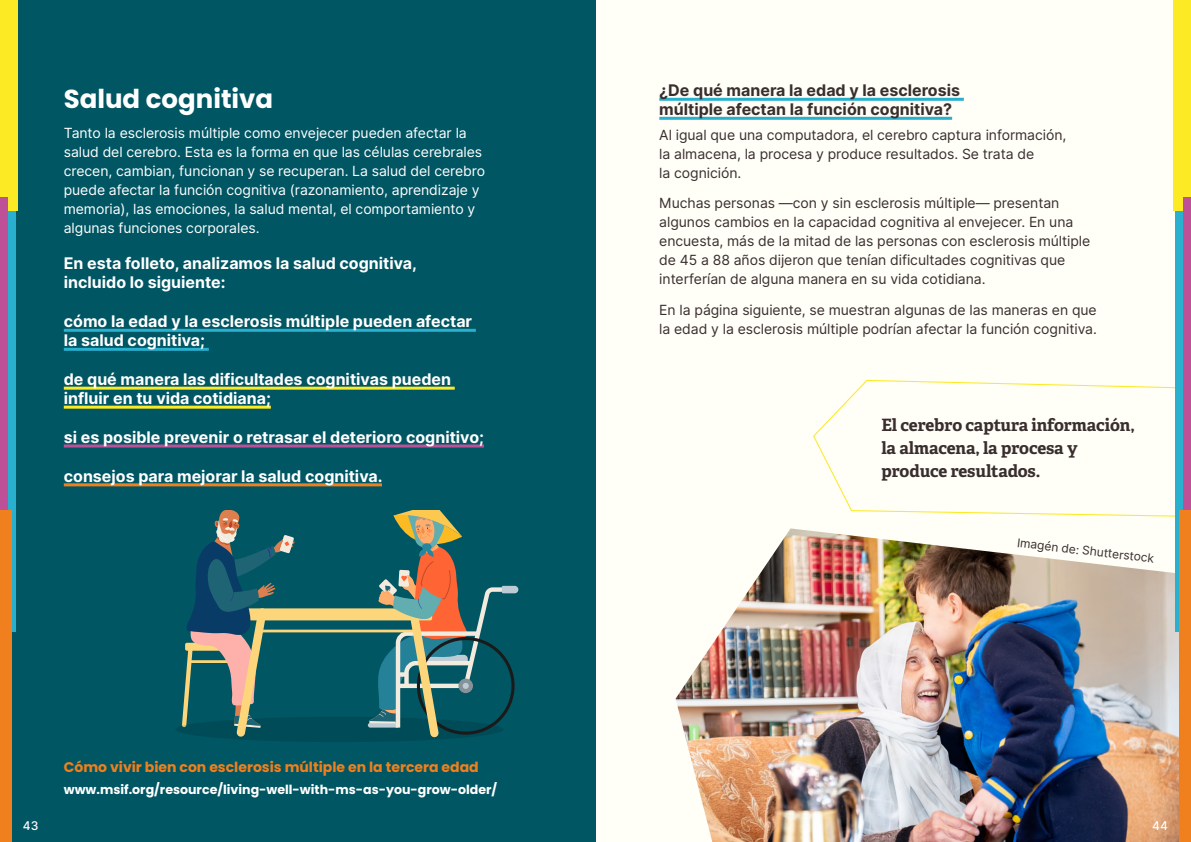
<style>
.page{position:relative;width:1191px;height:842px;background:#fff}
.page>*{position:absolute;margin:0;border:0;box-sizing:border-box;transform-origin:0 0}
.Titles_-_Dyslexic{font:700 26px "Poppins";color:#fff}
.Body_Copy{font:700 17px/23px "Adelle";letter-spacing:-.005em;color:#392e2e}
.Body_Title{font:700 16px/19px "Inter";color:#fff}
.Body_Title-2{font:700 16px/19px "Inter";color:#392e2e}
.Body_Copy-2{font:14px/19px "Inter";letter-spacing:-.005em;color:#392e2e}
.Body_Copy-3{font:14px/19px "Inter";letter-spacing:-.005em;color:#fff}
.t1{font:700 14px "Poppins";color:#f0801d}
.Bullet_Points{font:700 12.6px "Poppins";color:#fff}
.Body_Copy-4{font:12px "Inter";color:#392e2e}
.t2{font:500 12px "Inter";color:#fff}
</style>
<div class="page">
<div style="left:595px;top:0;width:596px;height:842px;background:#fffef7"></div>
<img style="left:675px;top:528px;width:504px;height:314px">
<div style="left:0;top:0;width:595px;height:842px;background:#005663"></div>
<hr style="left:659px;top:98px;width:304px;height:3px;background:#29b0cf">
<hr style="left:659px;top:117px;width:293px;height:3px;background:#29b0cf">
<hr style="left:64px;top:329px;width:412px;height:3px;background:#29b0cf">
<hr style="left:64px;top:348px;width:145px;height:3px;background:#29b0cf">
<hr style="left:64px;top:387px;width:391px;height:3px;background:#fcea24">
<hr style="left:64px;top:406px;width:207px;height:3px;background:#fcea24">
<hr style="left:64px;top:444px;width:420px;height:3px;background:#be5098">
<hr style="left:64px;top:483px;width:318px;height:3px;background:#f0801d">
<div style="left:175px;top:717px;width:328px;height:25px;background:#004b58;border-radius:50%"></div>
<div style="left:244px;top:608px;width:188px;height:12px;background:#fdd67b;border-radius:2px"></div>
<hr style="left:259px;top:630px;width:157px;height:2px;background:#fdd67b">
<svg style="left:182px;top:510px;width:114px;height:227px"></svg>
<svg style="left:368px;top:510px;width:150px;height:228px"></svg>
<svg style="left:813px;top:379px;width:362px;height:138px"></svg>
<div style="left:0;top:0;width:15px;height:631px;background:#29b0cf"></div>
<div style="left:0;top:0;width:18px;height:210px;background:#fcea24"></div>
<div style="left:0;top:198px;width:8px;height:332px;background:#be5098"></div>
<div style="left:0;top:510px;width:12px;height:332px;background:#f0801d"></div>
<div style="left:1175px;top:0;width:16px;height:631px;background:#29b0cf"></div>
<div style="left:1172px;top:0;width:19px;height:210px;background:#fcea24"></div>
<div style="left:1183px;top:198px;width:8px;height:332px;background:#be5098"></div>
<div style="left:1179px;top:510px;width:12px;height:332px;background:#f0801d"></div>
<p class="Titles_-_Dyslexic" style="left:64px;top:84px;width:211px">Salud cognitiva</p>
<p class="Body_Copy-3" style="left:64px;top:124px;width:423px">Tanto la esclerosis múltiple como envejecer pueden afectar la salud del cerebro. Esta es la forma en que las células cerebrales crecen, cambian, funcionan y se recuperan. La salud del cerebro puede afectar la función cognitiva (razonamiento, aprendizaje y memoria), las emociones, la salud mental, el comportamiento y algunas funciones corporales.</p>
<p class="Body_Title" style="left:64px;top:254px;width:355px">En esta folleto, analizamos la salud cognitiva, incluido lo siguiente:</p>
<p class="Body_Title" style="left:64px;top:312px;width:410px">cómo la edad y la esclerosis múltiple pueden afectar la salud cognitiva;</p>
<p class="Body_Title" style="left:64px;top:369px;width:389px">de qué manera las dificultades cognitivas pueden influir en tu vida cotidiana;</p>
<p class="Body_Title" style="left:64px;top:427px;width:422px">si es posible prevenir o retrasar el deterioro cognitivo;</p>
<p class="Body_Title" style="left:64px;top:466px;width:320px">consejos para mejorar la salud cognitiva.</p>
<p class="t1" style="left:64px;top:759px;width:416px">Cómo vivir bien con esclerosis múltiple en la tercera edad</p>
<p class="Bullet_Points" style="left:64px;top:782px;width:435px">www.msif.org/resource/living-well-with-ms-as-you-grow-older/</p>
<p class="Body_Title-2" style="left:659px;top:81px;width:302px">¿De qué manera la edad y la esclerosis múltiple afectan la función cognitiva?</p>
<p class="Body_Copy-2" style="left:659px;top:125px;width:408px">Al igual que una computadora, el cerebro captura información, la almacena, la procesa y produce resultados. Se trata de<br>la cognición.</p>
<p class="Body_Copy-2" style="left:659px;top:193px;width:432px">Muchas personas —con y sin esclerosis múltiple— presentan algunos cambios en la capacidad cognitiva al envejecer. En una encuesta, más de la mitad de las personas con esclerosis múltiple de 45 a 88 años dijeron que tenían dificultades cognitivas que interferían de alguna manera en su vida cotidiana.</p>
<p class="Body_Copy-2" style="left:659px;top:300px;width:439px">En la página siguiente, se muestran algunas de las maneras en que la edad y la esclerosis múltiple podrían afectar la función cognitiva.</p>
<p class="Body_Copy" style="left:881px;top:414px;width:255px">El cerebro captura información, la almacena, la procesa y produce resultados.</p>
<p class="Body_Copy-4" style="left:1018px;top:533px;width:139px;rotate:7deg">Imagén de: Shutterstock</p>
<p class="t2" style="left:23px;top:816px;width:17px">43</p>
<p class="t2" style="left:1152px;top:816px;width:17px">44</p>
</div>
